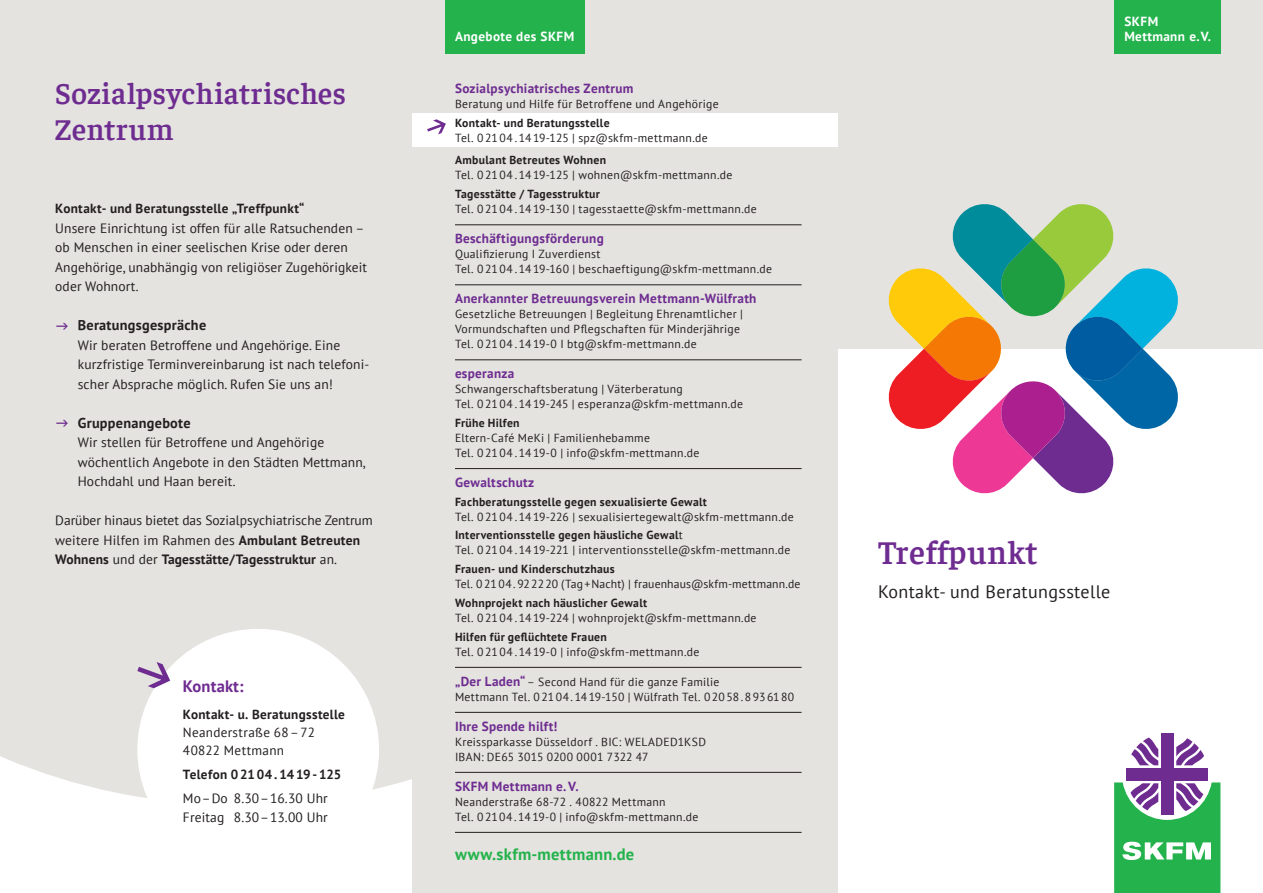
<style>
.page{position:relative;width:1263px;height:893px;background:#fff}
.page>*{position:absolute;margin:0;border:0;box-sizing:border-box;transform-origin:0 0}
.t1{font:600 33px "Faustina";letter-spacing:.02em;color:#6e2c91}
.t2{font:600 30px/36px "Faustina";letter-spacing:.015em;color:#6e2c91}
.t3{font:18px "PT Sans";letter-spacing:.02em;color:#231f20}
.t4{font:700 16.5px "PT Sans";letter-spacing:.015em;color:#23b24b}
.t5{font:700 16.5px "PT Sans";letter-spacing:.01em;color:#6e2c91}
.t6{font:700 14.25px "PT Sans";letter-spacing:.02em;color:#231f20}
.t7{font:13.5px/19.5px "PT Sans";letter-spacing:.01em;color:#231f20}
.t8{font:700 13.2px "PT Sans";letter-spacing:.025em;color:#6e2c91}
.t9{font:700 13.2px "PT Sans";letter-spacing:.025em;color:#231f20}
.t10{font:700 13.2px/15px "PT Sans";letter-spacing:.03em;color:#fff}
.t11{font:13.2px/18px "PT Sans";letter-spacing:.025em;color:#231f20}
.t12{font:700 13.2px "PT Sans";letter-spacing:.005em;color:#231f20}
.t13{font:11.7px/15px "PT Sans";letter-spacing:.025em;color:#231f20}
.t14{font:700 11.7px "PT Sans";letter-spacing:.025em;color:#231f20}
.s1{font-weight:700}
.s2{font-weight:700;font-size:13.2px;color:#6e2c91}
</style>
<div class="page">
<div style="left:0;top:0;width:412px;height:798px;background:#e4e3df"></div>
<div style="left:838px;top:0;width:425px;height:349px;background:#e4e3df"></div>
<div style="left:412px;top:0;width:426px;height:893px;background:#e4e3df"></div>
<div style="left:445px;top:0;width:139px;height:53px;background:#23b24b"></div>
<div style="left:412px;top:114px;width:426px;height:33px;background:#fff"></div>
<svg style="left:427px;top:119px;width:19px;height:15px"></svg>
<hr style="left:455px;top:224px;width:346px;height:1px;background:#231f20">
<hr style="left:455px;top:284px;width:346px;height:1px;background:#231f20">
<hr style="left:455px;top:359px;width:346px;height:1px;background:#231f20">
<hr style="left:455px;top:468px;width:346px;height:1px;background:#231f20">
<hr style="left:455px;top:667px;width:346px;height:1px;background:#231f20">
<hr style="left:455px;top:712px;width:346px;height:1px;background:#231f20">
<hr style="left:455px;top:772px;width:346px;height:1px;background:#231f20">
<hr style="left:455px;top:832px;width:346px;height:1px;background:#231f20">
<div style="left:137px;top:629px;width:242px;height:242px;background:#fff;border-radius:50%"></div>
<svg style="left:137px;top:662px;width:33px;height:26px"></svg>
<svg style="left:888px;top:204px;width:290px;height:290px"></svg>
<div style="left:1114px;top:0;width:106px;height:53px;background:#23b24b"></div>
<svg style="left:1176px;top:738px;width:28px;height:27px"></svg>
<div style="left:1161px;top:734px;width:13px;height:81px;background:#6e2c91"></div>
<svg style="left:1131px;top:737px;width:27px;height:28px"></svg>
<div style="left:1126px;top:768px;width:82px;height:13px;background:#6e2c91"></div>
<svg style="left:1114px;top:782px;width:106px;height:111px"></svg>
<svg style="left:57px;top:323px;width:28px;height:10px"></svg>
<svg style="left:57px;top:420px;width:28px;height:10px"></svg>
<h2 class="t2" style="left:55px;top:73px;width:292px">Sozialpsychiatrisches<br>Zentrum</h2>
<p class="t9" style="left:55px;top:200px;width:251px">Kontakt- und Beratungsstelle „Treffpunkt“</p>
<p class="t7" style="left:55px;top:218px;width:313px">Unsere Einrichtung ist offen für alle Ratsuchenden – ob Menschen in einer seelischen Krise oder deren Angehörige, unabhängig von religiöser Zugehörigkeit oder Wohnort.</p>
<p class="t6" style="left:78px;top:316px;width:130px">Beratungsgespräche</p>
<p class="t7" style="left:78px;top:335px;width:293px">Wir beraten Betroffene und Angehörige. Eine kurzfristige Terminvereinbarung ist nach telefoni&shy;scher Absprache möglich. Rufen Sie uns an!</p>
<p class="t6" style="left:78px;top:413px;width:114px">Gruppenangebote</p>
<p class="t7" style="left:78px;top:432px;width:289px">Wir stellen für Betroffene und Angehörige wöchentlich Angebote in den Städten Mettmann,<br>Hochdahl und Haan bereit.</p>
<p class="t7" style="left:55px;top:510px;width:319px">Darüber hinaus bietet das Sozialpsychiatrische Zentrum weitere Hilfen im Rahmen des <span class="s1">Ambulant Betreuten<br>Wohnens</span> und der <span class="s1">Tagesstätte/Tagesstruktur</span> an.</p>
<h3 class="t5" style="left:183px;top:675px;width:62px">Kontakt:</h3>
<p class="t9" style="left:183px;top:706px;width:163px">Kontakt- u. Beratungsstelle</p>
<p class="t11" style="left:183px;top:723px;width:133px">Neanderstraße 68–72<br>40822 Mettmann</p>
<p class="t12" style="left:183px;top:766px;width:160px">Telefon 0 21 04 . 14 19 - 125</p>
<p class="t7" style="left:183px;top:788px;width:146px">Mo–Do 8.30–16.30 Uhr<br>Freitag 8.30–13.00 Uhr</p>
<p class="t10" style="left:455px;top:29px;width:121px">Angebote des SKFM</p>
<p class="t8" style="left:455px;top:80px;width:180px">Sozialpsychiatrisches Zentrum</p>
<p class="t13" style="left:455px;top:96px;width:265px">Beratung und Hilfe für Betroffene und Angehörige</p>
<p class="t14" style="left:455px;top:115px;width:156px">Kontakt- und Beratungsstelle</p>
<p class="t13" style="left:455px;top:130px;width:254px">Tel. 0 21 04 . 14 19-125 | spz@skfm-mettmann.de</p>
<p class="t14" style="left:455px;top:153px;width:153px">Ambulant Betreutes Wohnen</p>
<p class="t13" style="left:455px;top:168px;width:279px">Tel. 0 21 04 . 14 19-125 | wohnen@skfm-mettmann.de</p>
<p class="t14" style="left:455px;top:186px;width:146px">Tagesstätte / Tagesstruktur</p>
<p class="t13" style="left:455px;top:201px;width:303px">Tel. 0 21 04 . 14 19-130 | tagesstaette@skfm-mettmann.de</p>
<p class="t8" style="left:455px;top:230px;width:150px">Beschäftigungsförderung</p>
<p class="t13" style="left:455px;top:246px;width:319px">Qualifizierung I Zuverdienst<br>Tel. 0 21 04 . 14 19-160 | beschaeftigung@skfm-mettmann.de</p>
<p class="t8" style="left:455px;top:290px;width:303px">Anerkannter Betreuungsverein Mettmann-Wülfrath</p>
<p class="t13" style="left:455px;top:306px;width:289px">Gesetzliche Betreuungen | Begleitung Ehrenamtlicher |<br>Vormundschaften und Pflegschaften für Minderjährige<br>Tel. 0 21 04 . 14 19-0 I btg@skfm-mettmann.de</p>
<p class="t8" style="left:455px;top:365px;width:61px">esperanza</p>
<p class="t13" style="left:455px;top:381px;width:290px">Schwangerschaftsberatung | Väterberatung<br>Tel. 0 21 04 . 14 19-245 | esperanza@skfm-mettmann.de</p>
<p class="t14" style="left:455px;top:415px;width:66px">Frühe Hilfen</p>
<p class="t13" style="left:455px;top:430px;width:246px">Eltern-Café MeKi | Familienhebamme<br>Tel. 0 21 04 . 14 19-0 | info@skfm-mettmann.de</p>
<p class="t8" style="left:455px;top:474px;width:81px">Gewaltschutz</p>
<p class="t14" style="left:455px;top:494px;width:253px">Fachberatungsstelle gegen sexualisierte Gewalt</p>
<p class="t13" style="left:455px;top:507px;width:340px;line-height:18.8px">Tel. 0 21 04 . 14 19-226 | sexualisiertegewalt@skfm-mettmann.de<br><span class="s1">Interventionsstelle gegen häusliche Gewal</span>t</p>
<p class="t13" style="left:455px;top:543px;width:337px">Tel. 0 21 04 . 14 19-221 | interventionsstelle@skfm-mettmann.de</p>
<p class="t14" style="left:455px;top:561px;width:161px">Frauen- und Kinderschutzhaus</p>
<p class="t13" style="left:455px;top:576px;width:347px">Tel. 02104.922220 (Tag+Nacht) | frauenhaus@skfm-mettmann.de</p>
<p class="t14" style="left:455px;top:595px;width:194px">Wohnprojekt nach häuslicher Gewalt</p>
<p class="t13" style="left:455px;top:610px;width:303px">Tel. 0 21 04 . 14 19-224 | wohnprojekt@skfm-mettmann.de</p>
<p class="t14" style="left:455px;top:629px;width:153px">Hilfen für geflüchtete Frauen</p>
<p class="t13" style="left:455px;top:644px;width:246px">Tel. 0 21 04 . 14 19-0 | info@skfm-mettmann.de</p>
<p class="t13" style="left:455px;top:674px;width:341px"><span class="s2">„Der Laden“</span>– Second Hand für die ganze Familie<br>Mettmann Tel. 02104.1419-150 | Wülfrath Tel. 02058.8936180</p>
<p class="t8" style="left:455px;top:717px;width:104px">Ihre Spende hilft!</p>
<p class="t13" style="left:455px;top:734px;width:252px">Kreissparkasse Düsseldorf . BIC: WELADED1KSD<br>IBAN: DE65 3015 0200 0001 7322 47</p>
<p class="t8" style="left:455px;top:777px;width:125px">SKFM Mettmann e.V.</p>
<p class="t13" style="left:455px;top:794px;width:245px">Neanderstraße 68-72 . 40822 Mettmann<br>Tel. 02104.1419-0 | info@skfm-mettmann.de</p>
<h3 class="t4" style="left:455px;top:843px;width:181px">www.skfm-mettmann.de</h3>
<p class="t10" style="left:1124px;top:14px;width:88px">SKFM<br>Mettmann e.V.</p>
<h1 class="t1" style="left:878px;top:530px;width:161px">Treffpunkt</h1>
<h3 class="t3" style="left:878px;top:580px;width:234px">Kontakt- und Beratungsstelle</h3>
</div>
